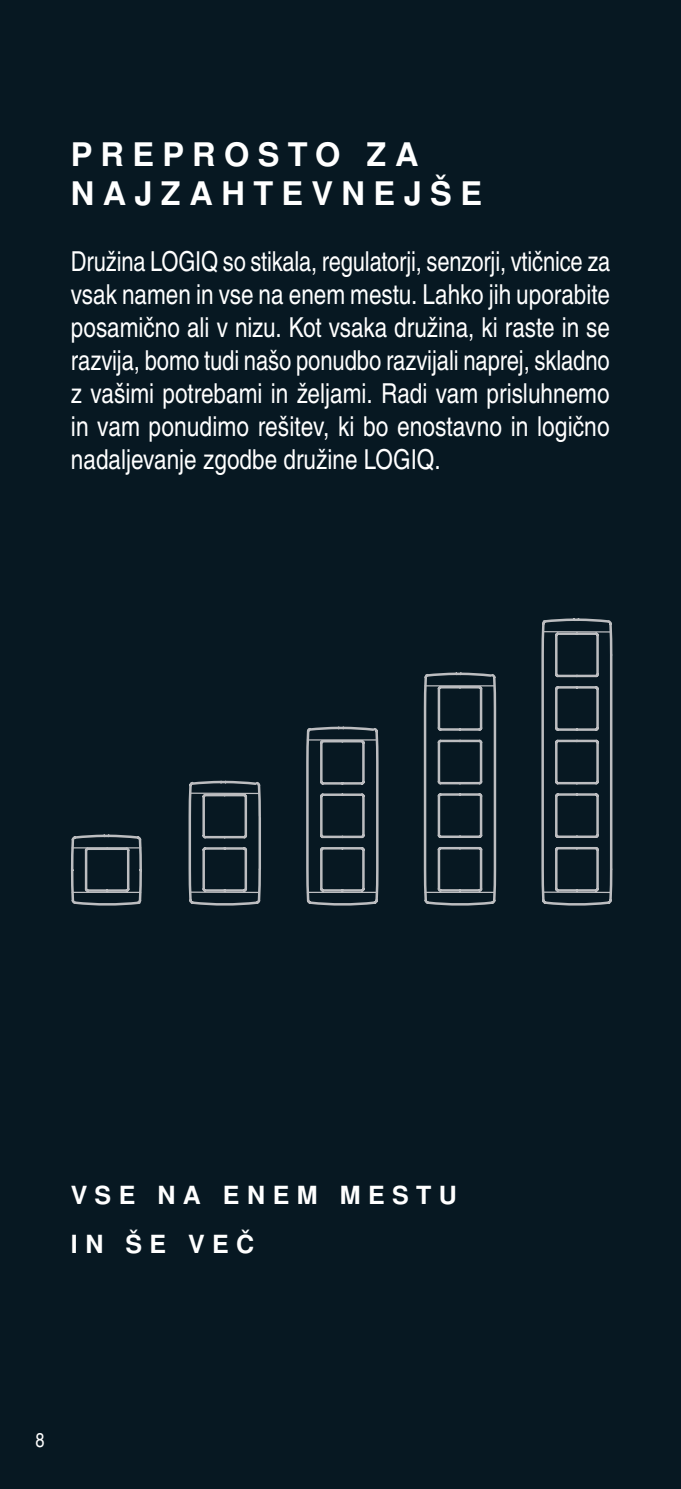
<style>
.page{position:relative;width:681px;height:1489px;background:#fff}
.page>*{position:absolute;margin:0;border:0;box-sizing:border-box;transform-origin:0 0}
.t1{font:700 32.5px/39px "Nimbus San L";letter-spacing:.26em;color:#fff}
.t2{font:27.5px/33px "Nimbus San Con L";color:#fff;text-align:justify}
.t3{font:700 25px/49px "Nimbus San L";letter-spacing:.3em;color:#fff}
.t4{font:20px "Nimbus San Con L";color:#fff}
</style>
<div class="page">
<div style="left:0;top:0;width:680px;height:1488px;background:#071822"></div>
<svg style="left:70px;top:780px;width:191px;height:125px"></svg>
<svg style="left:306px;top:726px;width:73px;height:179px"></svg>
<svg style="left:423px;top:672px;width:74px;height:233px"></svg>
<svg style="left:541px;top:618px;width:72px;height:287px"></svg>
<p class="t1" style="left:71px;top:135px;width:412px">PREPROSTO ZA<br>NAJZAHTEVNEJŠE</p>
<p class="t2" style="left:71px;top:243px;width:540px">Družina LOGIQ so stikala, regulatorji, senzorji, vtičnice za vsak namen in vse na enem mestu. Lahko jih uporabite posamično ali v nizu. Kot vsaka družina, ki raste in se razvija, bomo tudi našo ponudbo razvijali naprej, skladno z vašimi potrebami in željami. Radi vam prisluhnemo in vam ponudimo rešitev, ki bo enostavno in logično nadaljevanje zgodbe družine LOGIQ.</p>
<p class="t3" style="left:71px;top:1171px;width:387px">VSE NA ENEM MESTU<br>IN ŠE VEČ</p>
<p class="t4" style="left:36px;top:1424px;width:11px">8</p>
</div>
